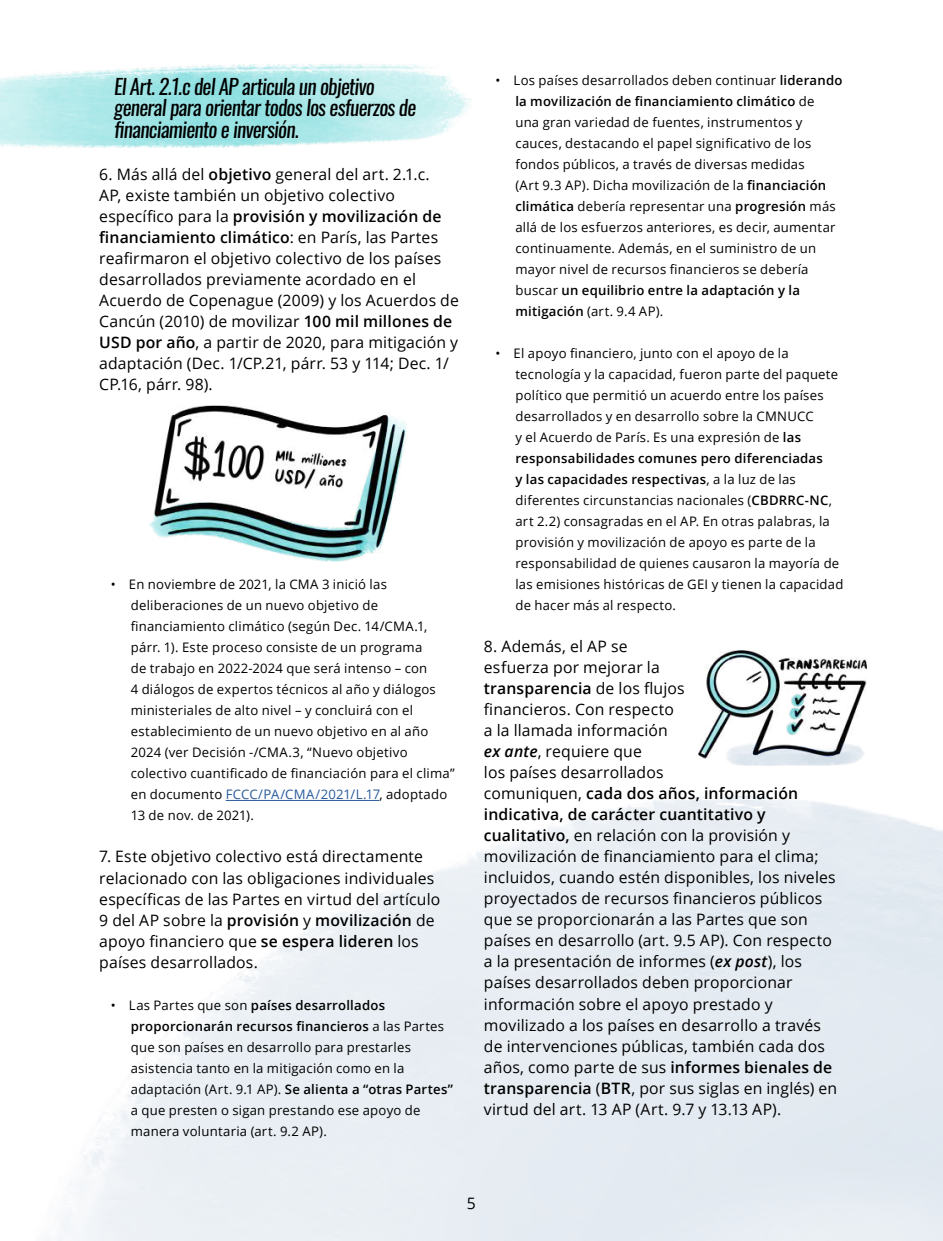
<style>
.page{position:relative;width:943px;height:1241px;background:#fff}
.page>*{position:absolute;margin:0;border:0;box-sizing:border-box;transform-origin:0 0}
.t1{font:italic 21px/21px "Oswald";letter-spacing:-.035em;color:#000}
.t2{font:15.75px/21px "Open Sans";letter-spacing:.01em;color:#000}
.t3{font:13.12px/21px "Open Sans";letter-spacing:.02em;color:#000}
.s1{font-weight:600}
.s2{color:#275b9b}
.s3{font-weight:600;font-style:italic}
</style>
<div class="page">
<img style="left:0;top:63px;width:470px;height:84px">
<hr style="left:226px;top:800px;width:153px;height:1px;background:#275b9b">
<img style="left:149px;top:405px;width:258px;height:157px">
<img style="left:698px;top:650px;width:168px;height:115px">
<h1 class="t1" style="left:114px;top:76px;width:303px">El Art. 2.1.c del AP articula un objetivo general para orientar todos los esfuerzos de financiamiento e inversión.</h1>
<p class="t2" style="left:99px;top:163px;width:361px">6. Más allá del <span class="s1">objetivo</span> general del art. 2.1.c.<br>AP, existe también un objetivo colectivo específico para la <span class="s1">provisión y movilización de financiamiento climático</span>: en París, las Partes reafirmaron el objetivo colectivo de los países desarrollados previamente acordado en el Acuerdo de Copenague (2009) y los Acuerdos de Cancún (2010) de movilizar <span class="s1">100 mil millones de USD por año</span>, a partir de 2020, para mitigación y adaptación (Dec. 1/CP.21, párr. 53 y 114; Dec. 1/ CP.16, párr. 98).</p>
<p class="t3" style="left:131px;top:573px;width:325px;text-indent:-20px">• En noviembre de 2021, la CMA 3 inició las deliberaciones de un nuevo objetivo de financiamiento climático (según Dec. 14/CMA.1, párr. 1). Este proceso consiste de un programa<br>de trabajo en 2022-2024 que será intenso – con<br>4 diálogos de expertos técnicos al año y diálogos ministeriales de alto nivel – y concluirá con el establecimiento de un nuevo objetivo en al año 2024 (ver Decisión -/CMA.3, “Nuevo objetivo colectivo cuantificado de financiación para el clima” en documento <span class="s2">FCCC/PA/CMA/2021/L.17</span>, adoptado 13 de nov. de 2021).</p>
<p class="t2" style="left:99px;top:845px;width:342px">7. Este objetivo colectivo está directamente relacionado con las obligaciones individuales específicas de las Partes en virtud del artículo 9 del AP sobre la <span class="s1">provisión</span> y <span class="s1">movilización</span> de apoyo financiero que <span class="s1">se espera lideren</span> los países desarrollados.</p>
<p class="t3" style="left:131px;top:993px;width:324px;text-indent:-20px">• Las Partes que son <span class="s1">países desarrollados proporcionarán recursos financieros</span> a las Partes que son países en desarrollo para prestarles asistencia tanto en la mitigación como en la adaptación (Art. 9.1 AP). <span class="s1">Se alienta a “otras Partes” </span>a que presten o sigan prestando ese apoyo de manera voluntaria (art. 9.2 AP).</p>
<p class="t3" style="left:515px;top:69px;width:328px;text-indent:-20px">• Los países desarrollados deben continuar <span class="s1">liderando la movilización de financiamiento climático</span> de<br>una gran variedad de fuentes, instrumentos y cauces, destacando el papel significativo de los fondos públicos, a través de diversas medidas<br>(Art 9.3 AP). Dicha movilización de la <span class="s1">financiación climática</span> debería representar una <span class="s1">progresión</span> más allá de los esfuerzos anteriores, es decir, aumentar continuamente. Además, en el suministro de un mayor nivel de recursos financieros se debería buscar <span class="s1">un equilibrio entre la adaptación y la mitigación</span> (art. 9.4 AP).</p>
<p class="t3" style="left:515px;top:342px;width:329px;text-indent:-20px">• El apoyo financiero, junto con el apoyo de la tecnología y la capacidad, fueron parte del paquete político que permitió un acuerdo entre los países desarrollados y en desarrollo sobre la CMNUCC<br>y el Acuerdo de París. Es una expresión de <span class="s1">las responsabilidades comunes pero diferenciadas<br>y las capacidades respectivas</span>, a la luz de las diferentes circunstancias nacionales (<span class="s1">CBDRRC-NC</span>, art 2.2) consagradas en el AP. En otras palabras, la provisión y movilización de apoyo es parte de la responsabilidad de quienes causaron la mayoría de las emisiones históricas de GEI y tienen la capacidad de hacer más al respecto.</p>
<p class="t2" style="left:484px;top:635px;width:355px">8. Además, el AP se<br>esfuerza por mejorar la<br><span class="s1">transparencia</span> de los flujos<br>financieros. Con respecto<br>a la llamada información<br><span class="s3">ex ante</span>, requiere que<br>los países desarrollados<br>comuniquen, <span class="s1">cada dos años, información indicativa, de carácter cuantitativo y cualitativo,</span> en relación con la provisión y movilización de financiamiento para el clima; incluidos, cuando estén disponibles, los niveles proyectados de recursos financieros públicos que se proporcionarán a las Partes que son países en desarrollo (art. 9.5 AP). Con respecto a la presentación de informes (<span class="s3">ex post</span>), los países desarrollados deben proporcionar información sobre el apoyo prestado y movilizado a los países en desarrollo a través de intervenciones públicas, también cada dos años, como parte de sus <span class="s1">informes bienales de transparencia</span> (<span class="s1">BTR</span>, por sus siglas en inglés) en virtud del art. 13 AP (Art. 9.7 y 13.13 AP).</p>
<p class="t2" style="left:467px;top:1192px;width:11px">5</p>
</div>
